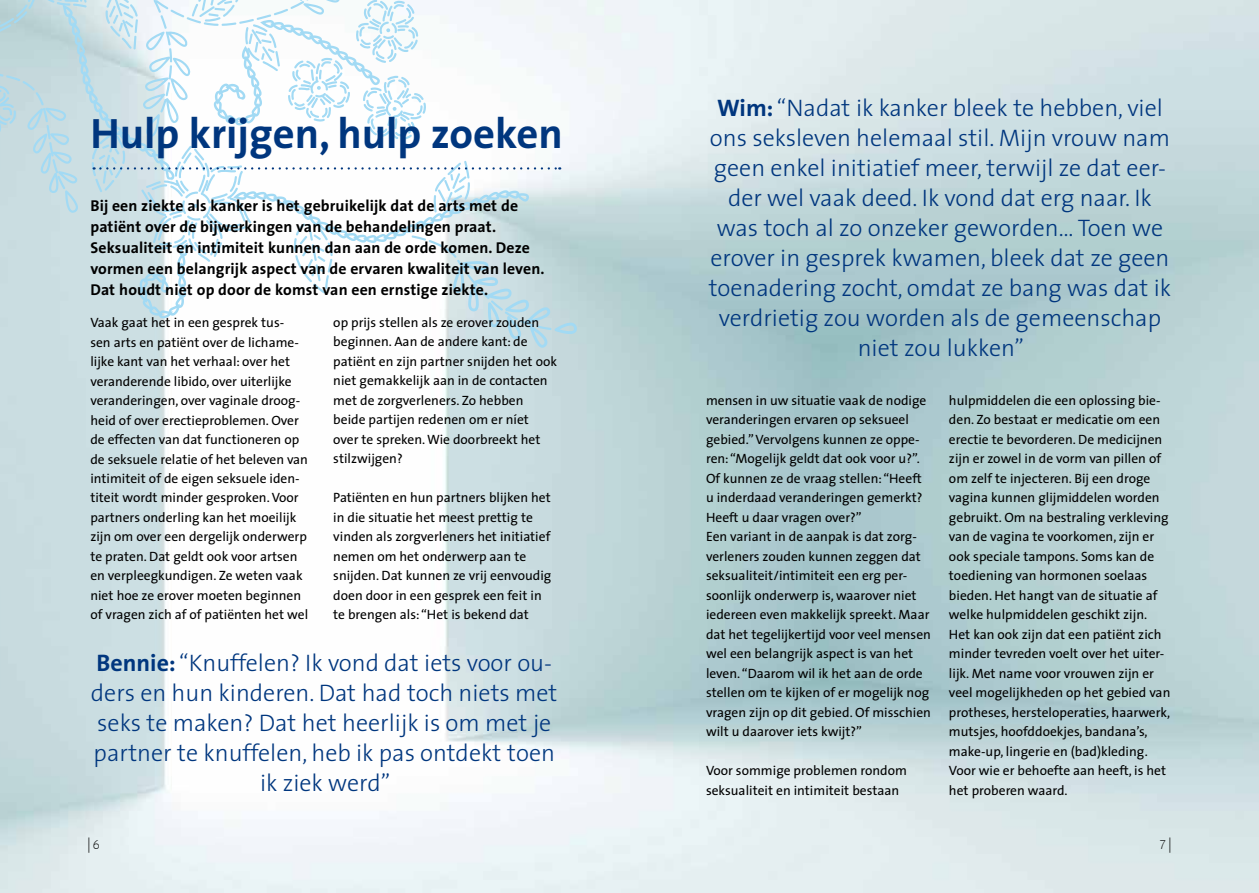
<style>
.page{position:relative;width:1259px;height:893px;background:#fff}
.page>*{position:absolute;margin:0;border:0;box-sizing:border-box;transform-origin:0 0}
.t1{font:700 42.75px "The Sans";color:#00367e}
.t2{font:300 24px/30px "The Sans";color:#00367e;text-align:center}
.t3{font:700 15.75px/21px "The Sans";letter-spacing:.01em;color:#000}
.t4{font:300 15px "Arum Sans";color:#000}
.t5{font:13.5px/19.5px "The Sans";color:#000}
.t6{font:300 13.5px "Arum Sans";color:#000}
.s1{font-weight:700}
.s2{font-size:13.5px}
.s3{font-size:15px}
</style>
<div class="page">
<svg style="left:0;top:0;width:577px;height:348px"></svg>
<svg style="left:94px;top:167px;width:466px;height:3px"></svg>
<h1 class="t1" style="left:90px;top:98px;width:474px">Hulp krijgen, hulp zoeken</h1>
<p class="t3" style="left:90px;top:195px;width:456px">Bij een ziekte als kanker is het gebruikelijk dat de arts met de patiënt over de bijwerkingen van de behandelingen praat.<br>Seksualiteit en intimiteit kunnen dan aan de orde komen. Deze vormen een belangrijk aspect van de ervaren kwaliteit van leven.<br>Dat houdt niet op door de komst van een ernstige ziekte.</p>
<p class="t5" style="left:90px;top:312px;width:219px">Vaak gaat het in een gesprek tus-<br>sen arts en patiënt over de lichame&shy;lijke kant van het verhaal: over het veranderende libido, over uiterlijke veranderingen, over vaginale droog&shy;heid of over erectieproblemen. Over de effecten van dat functioneren op de seksuele relatie of het beleven van intimiteit of de eigen seksuele iden&shy;titeit wordt minder gesproken. Voor partners onderling kan het moeilijk zijn om over een dergelijk onderwerp te praten. Dat geldt ook voor artsen en verpleegkundigen. Ze weten vaak niet hoe ze erover moeten beginnen of vragen zich af of patiënten het wel</p>
<p class="t5" style="left:333px;top:312px;width:225px">op prijs stellen als ze erover zouden beginnen. Aan de andere kant: de patiënt en zijn partner snijden het ook niet gemakkelijk aan in de contacten met de zorgverleners. Zo hebben beide partijen redenen om er níet over te spreken. Wie doorbreekt het stilzwijgen?</p>
<p class="t5" style="left:333px;top:488px;width:220px">Patiënten en hun partners blijken het in die situatie het meest prettig te vinden als zorgverleners het initiatief nemen om het onderwerp aan te snijden. Dat kunnen ze vrij eenvoudig doen door in een gesprek een feit in te brengen als: “Het is bekend dat</p>
<h2 class="t2" style="left:91px;top:647px;width:468px"><span class="s1">Bennie:</span> “Knuffelen? Ik vond dat iets voor ou&shy;ders en hun kinderen. Dat had toch niets met seks te maken? Dat het heerlijk is om met je partner te knuffelen, heb ik pas ontdekt toen ik ziek werd”</h2>
<p class="t2" style="left:708px;top:92px;width:464px"><span class="s1">Wim:</span> “Nadat ik kanker bleek te hebben, viel ons seksleven helemaal stil. Mijn vrouw nam geen enkel initiatief meer, terwijl ze dat eer&shy;der wel vaak deed. Ik vond dat erg naar. Ik was toch al zo onzeker geworden… Toen we erover in gesprek kwamen, bleek dat ze geen toenadering zocht, omdat ze bang was dat ik verdrietig zou worden als de gemeenschap niet zou lukken”</p>
<p class="t5" style="left:706px;top:390px;width:226px">mensen in uw situatie vaak de nodige veranderingen ervaren op seksueel gebied.” Vervolgens kunnen ze oppe&shy;ren: “Mogelijk geldt dat ook voor u?”.<br>Of kunnen ze de vraag stellen: “Heeft u inderdaad veranderingen gemerkt?<br>Heeft u daar vragen over?”<br>Een variant in de aanpak is dat zorg&shy;verleners zouden kunnen zeggen dat seksualiteit/intimiteit een erg per&shy;soonlijk onderwerp is, waarover niet iedereen even makkelijk spreekt. Maar dat het tegelijkertijd voor veel mensen wel een belangrijk aspect is van het leven. “Daarom wil ik het aan de orde stellen om te kijken of er mogelijk nog vragen zijn op dit gebied. Of misschien wilt u daarover iets kwijt?”</p>
<p class="t5" style="left:706px;top:761px;width:202px">Voor sommige problemen rondom seksualiteit en intimiteit bestaan</p>
<p class="t5" style="left:949px;top:390px;width:223px">hulpmiddelen die een oplossing bie&shy;den. Zo bestaat er medicatie om een erectie te bevorderen. De medicijnen zijn er zowel in de vorm van pillen of om zelf te injecteren. Bij een droge vagina kunnen glijmiddelen worden gebruikt. Om na bestraling verkleving van de vagina te voorkomen, zijn er ook speciale tampons. Soms kan de toediening van hormonen soelaas bieden. Het hangt van de situatie af welke hulpmiddelen geschikt zijn.<br>Het kan ook zijn dat een patiënt zich minder tevreden voelt over het uiter&shy;lijk. Met name voor vrouwen zijn er veel mogelijkheden op het gebied van protheses, hersteloperaties, haarwerk, mutsjes, hoofddoekjes, bandana’s, make-up, lingerie en (bad)kleding.<br>Voor wie er behoefte aan heeft, is het het proberen waard.</p>
<p class="t4" style="left:85px;top:836px;width:16px">|<span class="s2">6</span></p>
<p class="t6" style="left:1159px;top:837px;width:16px">7<span class="s3">|</span></p>
</div>
